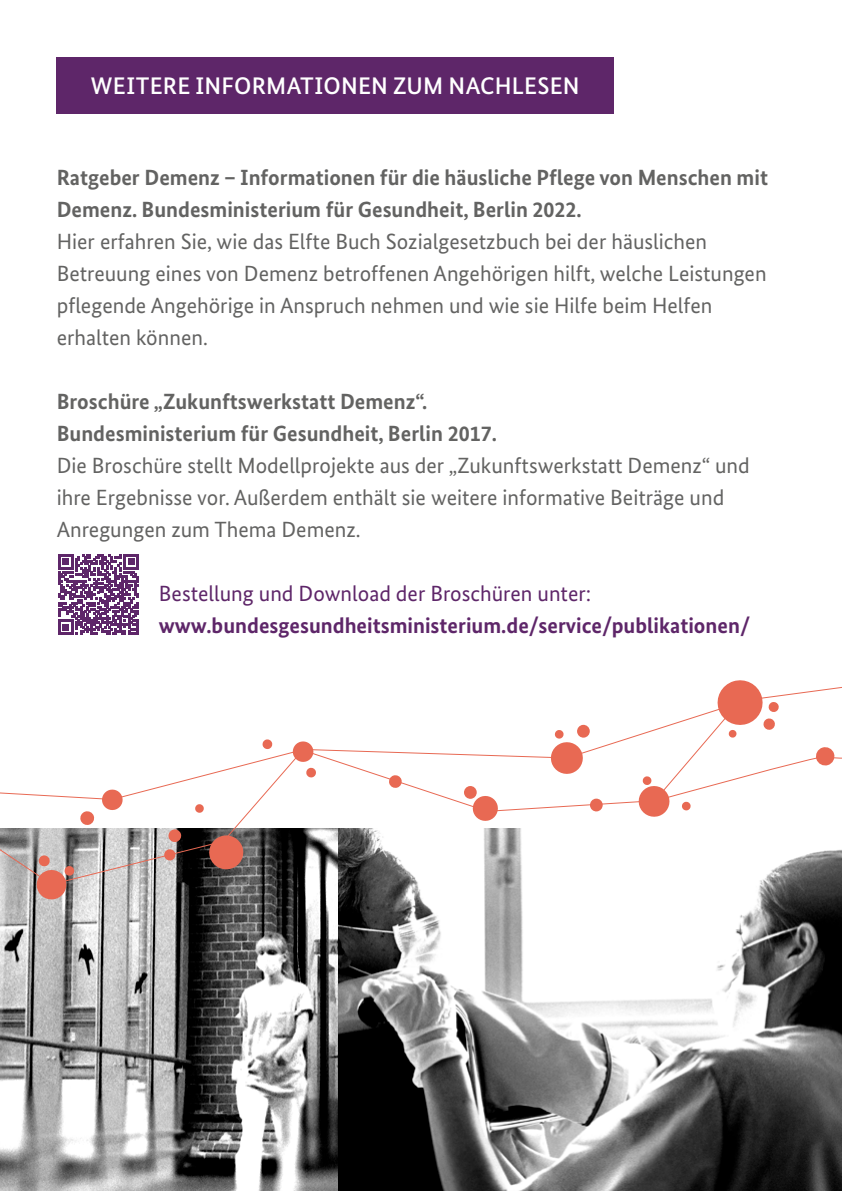
<style>
.page{position:relative;width:842px;height:1191px;background:#fff}
.page>*{position:absolute;margin:0;border:0;box-sizing:border-box;transform-origin:0 0}
.t1{font:500 24px "Bundes Sans";letter-spacing:.01em;color:#fff}
.t2{font:22px/32px "Bundes Sans";color:#636362}
.t3{font:700 22px/32px "Bundes Sans";color:#636362}
.t4{font:700 22px/32px "Bundes Sans";color:#5e2669}
.s1{font-weight:400}
</style>
<div class="page">
<div style="left:57px;top:57px;width:557px;height:56px;background:#5e2669"></div>
<svg style="left:58px;top:554px;width:81px;height:80px"></svg>
<img style="left:0;top:901px;width:339px;height:290px">
<svg style="left:339px;top:901px;width:503px;height:290px"></svg>
<svg style="left:0;top:680px;width:842px;height:221px"></svg>
<p class="t1" style="left:91px;top:72px;width:490px">WEITERE INFORMATIONEN ZUM NACHLESEN</p>
<h3 class="t3" style="left:57px;top:161px;width:713px">Ratgeber Demenz – Informationen für die häusliche Pfege von Menschen mit<br>Demenz. Bundesministerium für Gesundheit, Berlin 2022.</h3>
<p class="t2" style="left:57px;top:225px;width:711px">Hier erfahren Sie, wie das Elfte Buch Sozialgesetzbuch bei der häuslichen Betreuung eines von Demenz betroffenen Angehörigen hilft, welche Leistungen pfegende Angehörige in Anspruch nehmen und wie sie Hilfe beim Helfen erhalten können.</p>
<h3 class="t3" style="left:57px;top:385px;width:442px">Broschüre „Zukunftswerkstatt Demenz“.<br>Bundesministerium für Gesundheit, Berlin 2017.</h3>
<p class="t2" style="left:57px;top:449px;width:695px">Die Broschüre stellt Modellprojekte aus der „Zukunftswerkstatt Demenz“ und ihre Ergebnisse vor. Außerdem enthält sie weitere informative Beiträge und<br>Anregungen zum Thema Demenz.</p>
<p class="t4" style="left:159px;top:577px;width:593px"><span class="s1">Bestellung und Download der Broschüren unter: </span>www.bundesgesundheitsministerium.de/service/publikationen/</p>
</div>
